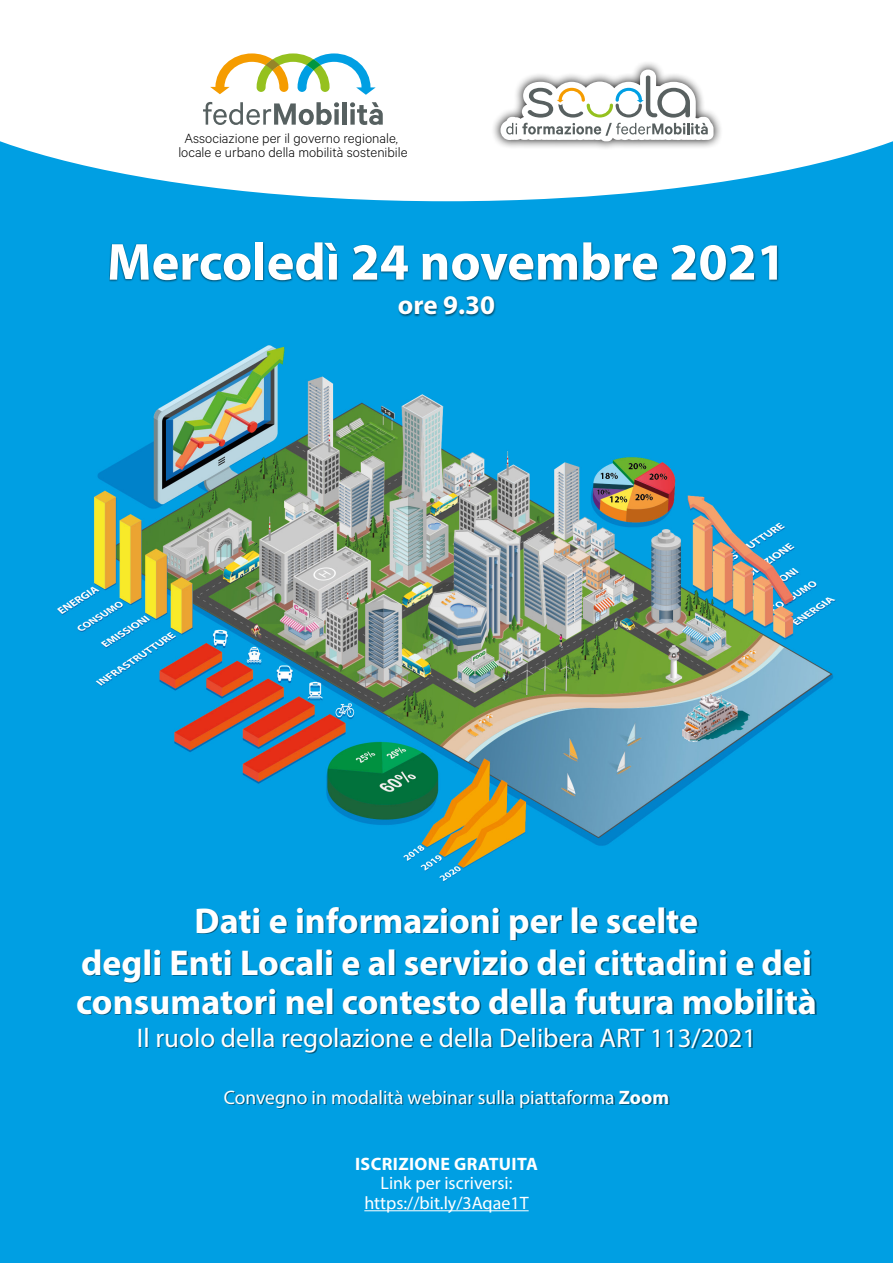
<style>
.page{position:relative;width:893px;height:1263px;background:#fff}
.page>*{position:absolute;margin:0;border:0;box-sizing:border-box;transform-origin:0 0}
.t1{font:700 52.5px "Myriad Pro";color:#fff}
.t2{font:700 36px "Myriad Pro";color:#fff}
.t3{font:27px "Myriad Pro";color:#fff}
.t4{font:700 27px "Myriad Pro";color:#fff}
.t5{font:19.5px "Myriad Pro";color:#fff}
.t6{font:18px "Myriad Pro";color:#fff}
.t7{font:700 18px "Myriad Pro";letter-spacing:.02em;color:#fff}
.t8{font:300 15.15px/14px "Calibre";color:#000;text-align:center}
.s1{font-weight:700}
</style>
<div class="page">
<img style="left:0;top:201px;width:893px;height:1062px">
<svg style="left:0;top:101px;width:893px;height:100px"></svg>
<div style="left:109px;top:242px;width:670px;height:41px;background:#000;opacity:.56"></div>
<div style="left:398px;top:296px;width:99px;height:21px;background:#000;opacity:.56"></div>
<div style="left:78px;top:907px;width:738px;height:202px;background:#000;opacity:.45"></div>
<div style="left:491px;top:60px;width:232px;height:91px;background:#000;opacity:.93"></div>
<svg style="left:500px;top:69px;width:214px;height:72px"></svg>
<svg style="left:210px;top:53px;width:166px;height:42px"></svg>
<svg style="left:265px;top:59px;width:14px;height:11px"></svg>
<svg style="left:203px;top:102px;width:136px;height:23px"></svg>
<div style="left:342px;top:102px;width:5px;height:23px;background:#566060"></div>
<svg style="left:350px;top:102px;width:33px;height:23px"></svg>
<hr style="left:364px;top:1210px;width:165px;height:1px;background:#fff">
<p class="t8" style="left:178px;top:131px;width:231px">Associazione per il governo regionale, locale e urbano della mobilità sostenibile</p>
<p class="t1" style="left:107px;top:228px;width:680px">Mercoledì 24 novembre 2021</p>
<p class="t4" style="left:398px;top:288px;width:99px">ore 9.30</p>
<p class="t2" style="left:195px;top:897px;width:505px">Dati e informazioni per le scelte</p>
<p class="t2" style="left:81px;top:939px;width:732px">degli Enti Locali e al servizio dei cittadini e dei</p>
<p class="t2" style="left:76px;top:978px;width:742px">consumatori nel contesto della futura mobilità</p>
<p class="t3" style="left:137px;top:1021px;width:621px">Il ruolo della regolazione e della Delibera ART 113/2021</p>
<p class="t5" style="left:224px;top:1085px;width:447px">Convegno in modalità webinar sulla piattaforma <span class="s1">Zoom</span></p>
<p class="t7" style="left:355px;top:1152px;width:184px">ISCRIZIONE GRATUITA</p>
<p class="t6" style="left:380px;top:1172px;width:133px">Link per iscriversi:</p>
<p class="t6" style="left:364px;top:1192px;width:166px">https://bit.ly/3Aqae1T</p>
</div>
